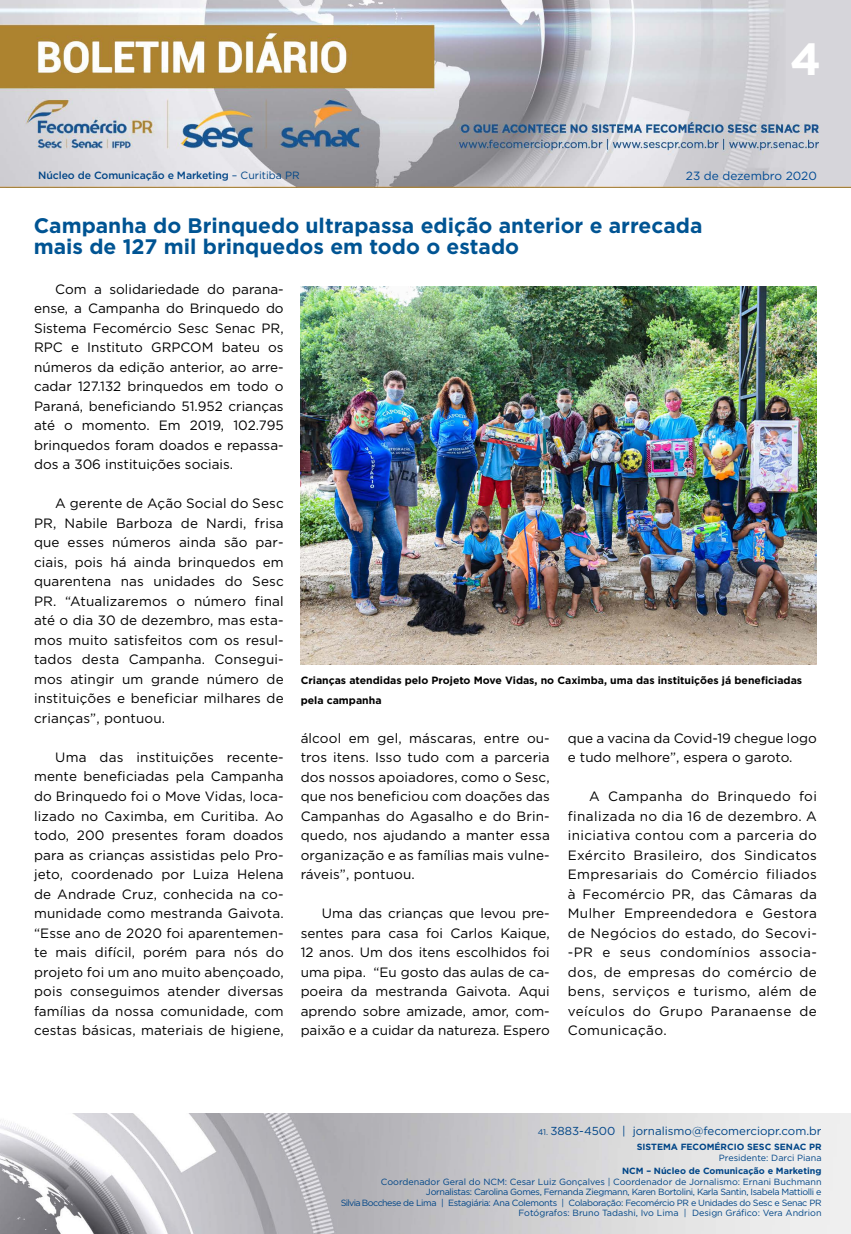
<style>
.page{position:relative;width:851px;height:1234px;background:#fff}
.page>*{position:absolute;margin:0;border:0;box-sizing:border-box;transform-origin:0 0}
.t1{font:700 45px "Gotham";color:#fff}
.t2{font:700 21px/21px "Gotham";color:#005493}
.t3{font:13.5px/19.5px "Gotham";letter-spacing:.01em;color:#000;text-align:justify}
.t4{font:11.85px "Gotham";color:#004a93}
.t5{font:11.55px "Gotham";color:#004587}
.t6{font:700 10.5px/19.5px "Gotham";color:#000}
.t7{font:500 10.5px "Gotham";letter-spacing:-.01em;color:#004587}
.t8{font:9px/10.5px "Gotham";letter-spacing:-.04em;color:#004587;text-align:right}
.t9{font:700 9px "Gotham";color:#004587}
.t10{font:9px "Gotham";color:#004587}
.s1{font-weight:400}
.s2{font-size:8.25px}
</style>
<div class="page">
<img style="left:0;top:0;width:850px;height:188px">
<img style="left:0;top:1113px;width:850px;height:120px">
<img style="left:300px;top:287px;width:516px;height:377px">
<h1 class="t1" style="left:790px;top:29px;width:33px">4</h1>
<p class="t7" style="left:38px;top:168px;width:263px">Núcleo de Comunicação e Marketing <span class="s1">– Curitiba PR</span></p>
<p class="t4" style="left:685px;top:168px;width:132px">23 de dezembro 2020</p>
<h2 class="t2" style="left:34px;top:215px;width:670px">Campanha do Brinquedo ultrapassa edição anterior e arrecada mais de 127 mil brinquedos em todo o estado</h2>
<p class="t3" style="left:34px;top:279px;width:251px;text-indent:21px">Com a solidariedade do parana&shy;ense, a Campanha do Brinquedo do Sistema Fecomércio Sesc Senac PR, RPC e Instituto GRPCOM bateu os números da edição anterior, ao arre&shy;cadar 127.132 brinquedos em todo o Paraná, beneficiando 51.952 crianças até o momento. Em 2019, 102.795 brinquedos foram doados e repassa&shy;dos a 306 instituições sociais.</p>
<p class="t3" style="left:34px;top:493px;width:251px;text-indent:21px">A gerente de Ação Social do Sesc PR, Nabile Barboza de Nardi, frisa que esses números ainda são par&shy;ciais, pois há ainda brinquedos em quarentena nas unidades do Sesc PR. “Atualizaremos o número final até o dia 30 de dezembro, mas esta&shy;mos muito satisfeitos com os resul&shy;tados desta Campanha. Consegui&shy;mos atingir um grande número de instituições e beneficiar milhares de crianças”, pontuou.</p>
<p class="t3" style="left:34px;top:747px;width:251px;text-indent:21px">Uma das instituições recente&shy;mente beneficiadas pela Campanha do Brinquedo foi o Move Vidas, loca&shy;lizado no Caximba, em Curitiba. Ao todo, 200 presentes foram doados para as crianças assistidas pelo Pro&shy;jeto, coordenado por Luiza Helena de Andrade Cruz, conhecida na co&shy;munidade como mestranda Gaivota. “Esse ano de 2020 foi aparentemen&shy;te mais difícil, porém para nós do projeto foi um ano muito abençoado, pois conseguimos atender diversas famílias da nossa comunidade, com cestas básicas, materiais de higiene,</p>
<p class="t6" style="left:300px;top:670px;width:503px">Crianças atendidas pelo Projeto Move Vidas, no Caximba, uma das instituições já beneficiadas pela campanha</p>
<p class="t3" style="left:300px;top:727px;width:250px">álcool em gel, máscaras, entre ou&shy;tros itens. Isso tudo com a parceria dos nossos apoiadores, como o Sesc, que nos beneficiou com doações das Campanhas do Agasalho e do Brin&shy;quedo, nos ajudando a manter essa organização e as famílias mais vulne&shy;ráveis”, pontuou.</p>
<p class="t3" style="left:300px;top:903px;width:250px;text-indent:21px">Uma das crianças que levou pre&shy;sentes para casa foi Carlos Kaique, 12 anos. Um dos itens escolhidos foi uma pipa. “Eu gosto das aulas de ca&shy;poeira da mestranda Gaivota. Aqui aprendo sobre amizade, amor, com&shy;paixão e a cuidar da natureza. Espero</p>
<p class="t3" style="left:567px;top:727px;width:250px">que a vacina da Covid-19 chegue logo e tudo melhore”, espera o garoto.</p>
<p class="t3" style="left:567px;top:786px;width:250px;text-indent:21px">A Campanha do Brinquedo foi finalizada no dia 16 de dezembro. A iniciativa contou com a parceria do Exército Brasileiro, dos Sindicatos Empresariais do Comércio filiados à Fecomércio PR, das Câmaras da Mulher Empreendedora e Gestora de Negócios do estado, do Secovi--PR e seus condomínios associa&shy;dos, de empresas do comércio de bens, serviços e turismo, além de veículos do Grupo Paranaense de Comunicação.</p>
<p class="t5" style="left:537px;top:1123px;width:285px"><span class="s2">41.</span> 3883-4500 | jornalismo@fecomerciopr.com.br</p>
<p class="t9" style="left:636px;top:1140px;width:186px">SISTEMA FECOMÉRCIO SESC SENAC PR</p>
<p class="t10" style="left:718px;top:1151px;width:104px">Presidente: Darci Piana</p>
<p class="t9" style="left:622px;top:1164px;width:201px">NCM – Núcleo de Comunicação e Marketing</p>
<p class="t8" style="left:341px;top:1175px;width:482px">Coordenador Geral do NCM: Cesar Luiz Gonçalves | Coordenador de Jornalismo: Ernani Buchmann Jornalistas: Carolina Gomes, Fernanda Ziegmann, Karen Bortolini, Karla Santin, Isabela Mattiolli e<br>Silvia Bocchese de Lima | Estagiária: Ana Colemonts | Colaboração: Fecomércio PR e Unidades do Sesc e Senac PR Fotógrafos: Bruno Tadashi, Ivo Lima | Design Gráfico: Vera Andrion</p>
</div>
